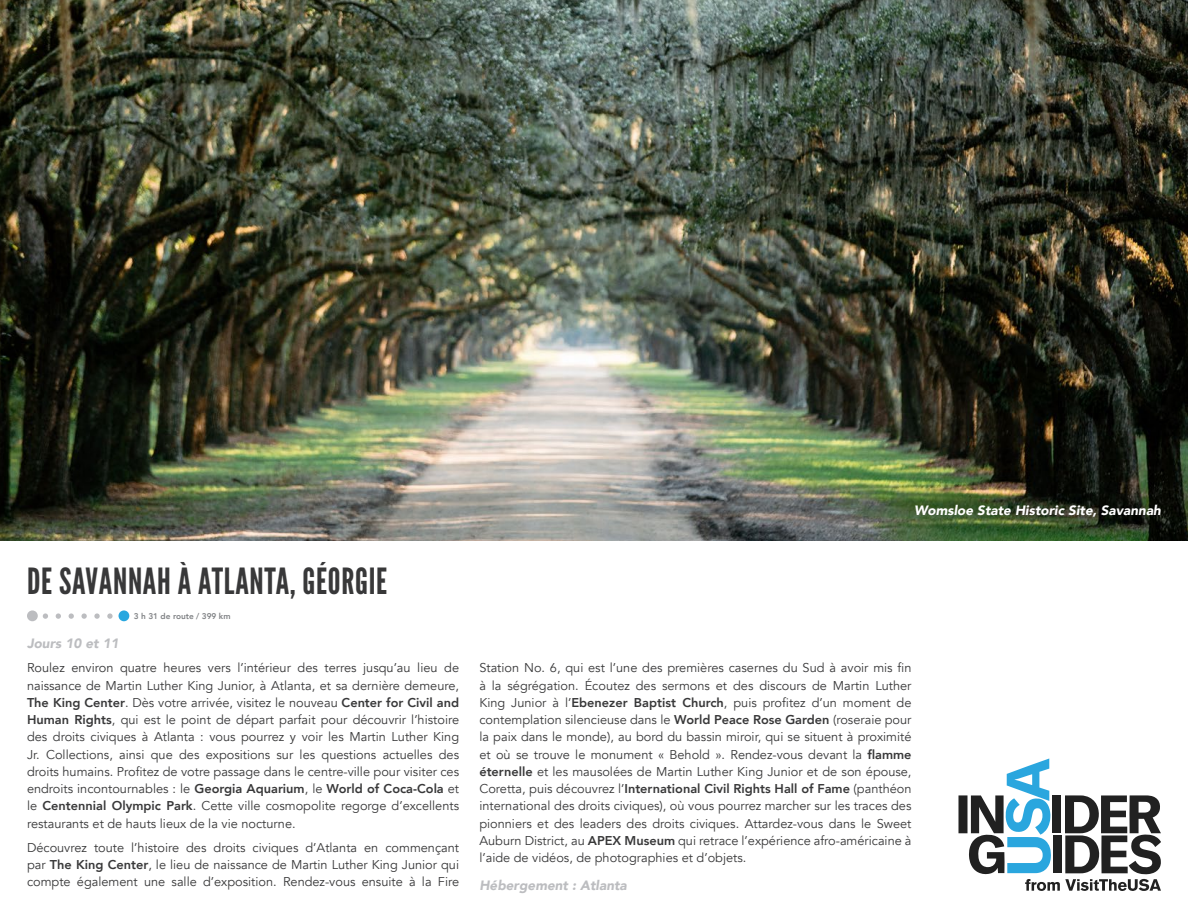
<style>
.page{position:relative;width:1188px;height:918px;background:#fff}
.page>*{position:absolute;margin:0;border:0;box-sizing:border-box;transform-origin:0 0}
.Section_Title_no_lin{font:36px "League Gothic";letter-spacing:.02em;color:#383839}
.Photo_Caption{font:italic 900 13.5px "Avenir";color:#fff}
.Accommodation{font:italic 900 13.5px "Avenir";color:#bcbdc0}
.t1{font:12.75px/17.2px "Avenir";color:#383839;text-align:justify}
.t2{font:800 8.25px "Avenir";color:#808285}
.s1{font-weight:800}
</style>
<div class="page">
<img style="left:0;top:0;width:1188px;height:540px">
<svg style="left:959px;top:759px;width:202px;height:132px"></svg>
<svg style="left:43px;top:613px;width:77px;height:6px"></svg>
<div style="left:27px;top:610px;width:11px;height:11px;background:#bcbdc0;border-radius:50%"></div>
<div style="left:119px;top:610px;width:10px;height:11px;background:#28a7df;border-radius:50%"></div>
<p class="Section_Title_no_lin" style="left:27px;top:559px;width:362px">DE SAVANNAH À ATLANTA, GÉORGIE</p>
<p class="t2" style="left:134px;top:609px;width:98px">3 h 31 de route / 399 km</p>
<p class="Accommodation" style="left:27px;top:633px;width:93px">Jours 10 et 11</p>
<p class="t1" style="left:27px;top:660px;width:434px">Roulez environ quatre heures vers l’intérieur des terres jusqu’au lieu de naissance de Martin Luther King Junior, à Atlanta, et sa dernière demeure, <span class="s1">The King Center</span>. Dès votre arrivée, visitez le nouveau <span class="s1">Center for Civil and Human Rights</span>, qui est le point de départ parfait pour découvrir l’histoire des droits civiques à Atlanta : vous pourrez y voir les Martin Luther King Jr. Collections, ainsi que des expositions sur les questions actuelles des droits humains. Profitez de votre passage dans le centre-ville pour visiter ces endroits incontournables : le <span class="s1">Georgia Aquarium</span>, le <span class="s1">World of Coca-Cola</span> et le <span class="s1">Centennial Olympic Park</span>. Cette ville cosmopolite regorge d’excellents restaurants et de hauts lieux de la vie nocturne.</p>
<p class="t1" style="left:27px;top:839px;width:434px">Découvrez toute l’histoire des droits civiques d’Atlanta en commençant par <span class="s1">The King Center</span>, le lieu de naissance de Martin Luther King Junior qui compte également une salle d’exposition. Rendez-vous ensuite à la Fire</p>
<p class="Photo_Caption" style="left:914px;top:499px;width:248px">Womsloe State Historic Site, Savannah</p>
<p class="t1" style="left:479px;top:660px;width:434px">Station No. 6, qui est l’une des premières casernes du Sud à avoir mis fin à la ségrégation. Écoutez des sermons et des discours de Martin Luther King Junior à l’<span class="s1">Ebenezer Baptist Church</span>, puis profitez d’un moment de contemplation silencieuse dans le <span class="s1">World Peace Rose Garden</span> (roseraie pour la paix dans le monde), au bord du bassin miroir, qui se situent à proximité et où se trouve le monument « Behold ». Rendez-vous devant la <span class="s1">flamme éternelle</span> et les mausolées de Martin Luther King Junior et de son épouse, Coretta, puis découvrez l’<span class="s1">International Civil Rights Hall of Fame</span> (panthéon international des droits civiques), où vous pourrez marcher sur les traces des pionniers et des leaders des droits civiques. Attardez-vous dans le Sweet Auburn District, au <span class="s1">APEX Museum</span> qui retrace l’expérience afro-américaine à l’aide de vidéos, de photographies et d’objets.</p>
<p class="Accommodation" style="left:479px;top:874px;width:149px">Hébergement : Atlanta</p>
</div>
